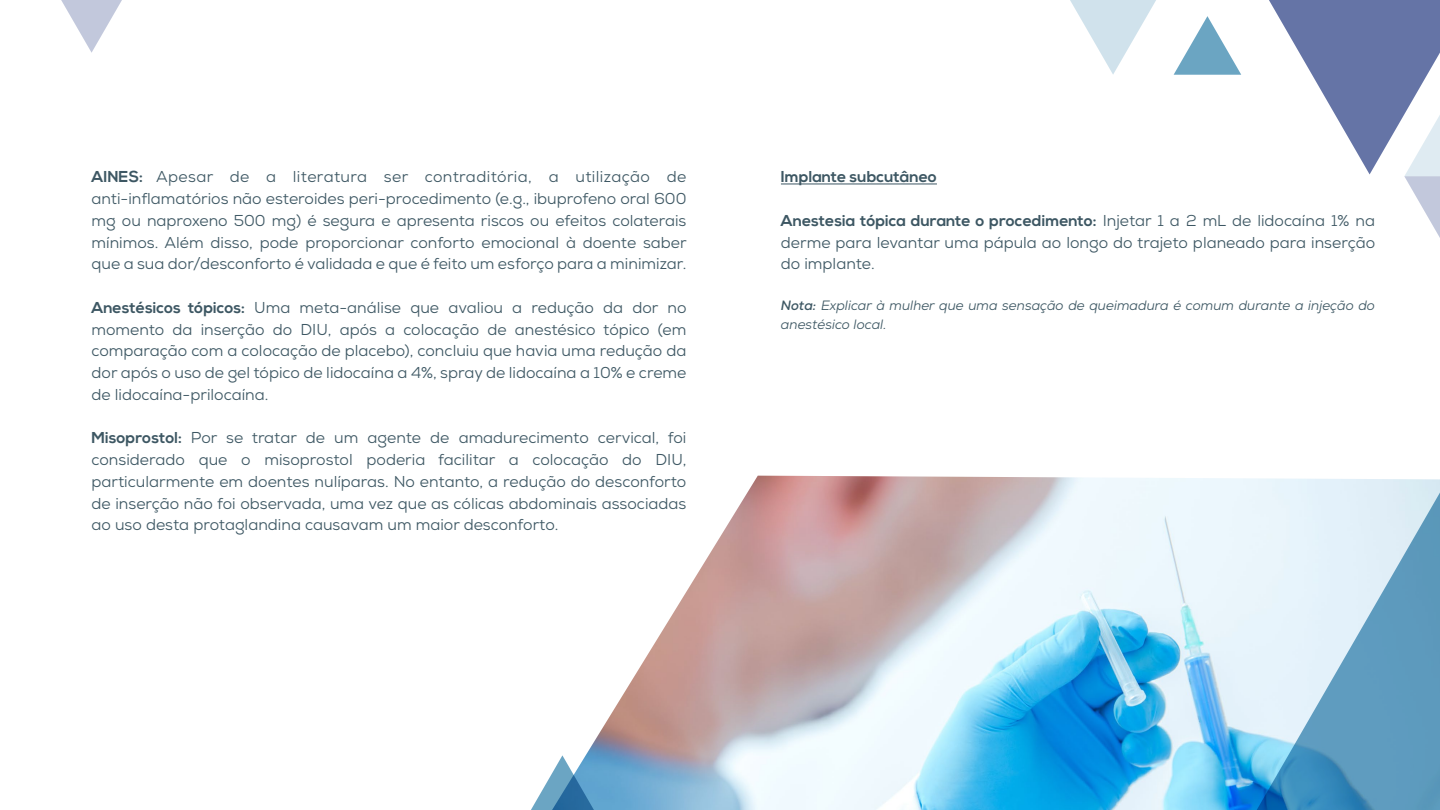
<style>
.page{position:relative;width:1440px;height:810px;background:#fff}
.page>*{position:absolute;margin:0;border:0;box-sizing:border-box;transform-origin:0 0}
.t1{font:15.75px/21.8px "Nexa";color:#3d5763;text-align:justify}
.t2{font:700 15.75px "Nexa";color:#3d5763}
.t3{font:italic 13.5px/18.8px "Nexa";color:#3d5763}
.s1{font-weight:700}
</style>
<div class="page">
<img style="left:586px;top:476px;width:854px;height:334px">
<svg style="left:1253px;top:480px;width:187px;height:330px;background:#9ec5dc"></svg>
<svg style="left:531px;top:755px;width:65px;height:55px"></svg>
<hr style="left:781px;top:184px;width:156px;height:1px;background:#3d5763">
<svg style="left:61px;top:0;width:61px;height:53px"></svg>
<svg style="left:893px;top:0;width:547px;height:238px"></svg>
<p class="t1" style="left:92px;top:166px;width:597px"><span class="s1">AINES:</span> Apesar de a literatura ser contraditória, a utilização de anti-inflamatórios não esteroides peri-procedimento (e.g., ibuprofeno oral 600 mg ou naproxeno 500 mg) é segura e apresenta riscos ou efeitos colaterais mínimos. Além disso, pode proporcionar conforto emocional à doente saber que a sua dor/desconforto é validada e que é feito um esforço para a minimizar.</p>
<p class="t1" style="left:92px;top:297px;width:596px"><span class="s1">Anestésicos tópicos:</span> Uma meta-análise que avaliou a redução da dor no momento da inserção do DIU, após a colocação de anestésico tópico (em comparação com a colocação de placebo), concluiu que havia uma redução da dor após o uso de gel tópico de lidocaína a 4%, spray de lidocaína a 10% e creme de lidocaína-prilocaína.</p>
<p class="t1" style="left:92px;top:427px;width:596px"><span class="s1">Misoprostol:</span> Por se tratar de um agente de amadurecimento cervical, foi considerado que o misoprostol poderia facilitar a colocação do DIU, particularmente em doentes nulíparas. No entanto, a redução do desconforto de inserção não foi observada, uma vez que as cólicas abdominais associadas ao uso desta protaglandina causavam um maior desconforto.</p>
<p class="t2" style="left:781px;top:168px;width:158px">Implante subcutâneo</p>
<p class="t1" style="left:781px;top:210px;width:596px"><span class="s1">Anestesia tópica durante o procedimento:</span> Injetar 1 a 2 mL de lidocaína 1% na derme para levantar uma pápula ao longo do trajeto planeado para inserção do implante.</p>
<p class="t3" style="left:781px;top:296px;width:596px"><span class="s1">Nota:</span> Explicar à mulher que uma sensação de queimadura é comum durante a injeção do anestésico local.</p>
</div>
